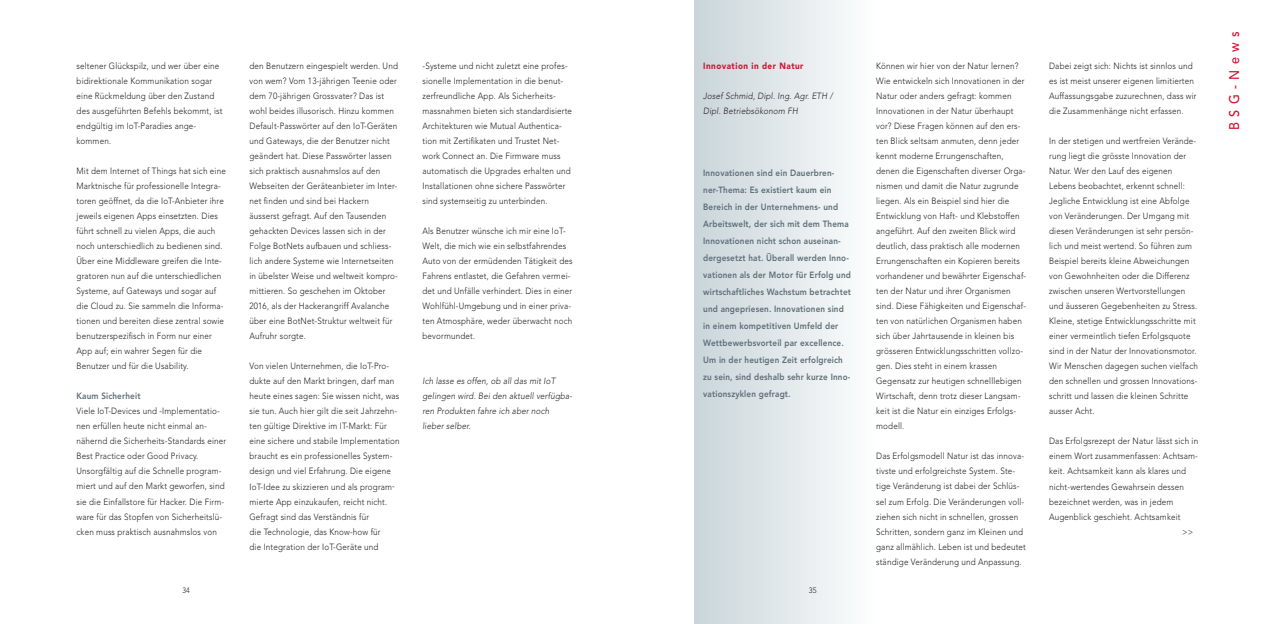
<style>
.page{position:relative;width:1276px;height:624px;background:#fff}
.page>*{position:absolute;margin:0;border:0;box-sizing:border-box;transform-origin:0 0}
.t1{font:500 14px "Avenir";letter-spacing:.43em;color:#d21533;scale:.9 1}
.t2{font:300 9px/15px "Avenir";letter-spacing:.02em;color:#231f20;scale:.9 1}
.t3{font:800 9px/17px "Avenir";letter-spacing:.02em;color:#5d6e77;scale:.9 1}
.t4{font:italic 300 9px/15px "Avenir";letter-spacing:.02em;color:#231f20;scale:.9 1}
.t5{font:900 9px "Avenir";letter-spacing:.06em;color:#d21533;scale:.9 1}
.t6{font:300 7.8px "Avenir";color:#231f20;scale:.9 1}
.t7{font:300 7.8px "Avenir";color:#231f20;scale:.95 1}
</style>
<div class="page">
<div style="left:694px;top:0;width:181px;height:624px;background:linear-gradient(to right,#c9d4da,#fdfefe)"></div>
<p class="t2" style="left:77px;top:59px;width:164px">seltener Glückspilz, und wer über eine bidirektionale Kommunikation sogar eine Rückmeldung über den Zustand des ausgeführten Befehls bekommt, ist endgültig im IoT-Paradies ange&shy;kommen.</p>
<p class="t2" style="left:77px;top:164px;width:167px">Mit dem Internet of Things hat sich eine Marktnische für professionelle Integra&shy;toren geöffnet, da die IoT-Anbieter ihre jeweils eigenen Apps einsetzten. Dies führt schnell zu vielen Apps, die auch noch unterschiedlich zu bedienen sind.<br>Über eine Middleware greifen die Inte&shy;gratoren nun auf die unterschiedlichen Systeme, auf Gateways und sogar auf die Cloud zu. Sie sammeln die Informa&shy;tionen und bereiten diese zentral sowie benutzerspezifisch in Form nur einer App auf; ein wahrer Segen für die Benutzer und für die Usability.</p>
<p class="t3" style="left:77px;top:388px;width:73px">Kaum Sicherheit</p>
<p class="t2" style="left:77px;top:404px;width:168px">Viele IoT-Devices und -Implementatio&shy;nen erfüllen heute nicht einmal an&shy;nähernd die Sicherheits-Standards einer Best Practice oder Good Privacy.<br>Unsorgfältig auf die Schnelle program&shy;miert und auf den Markt geworfen, sind sie die Einfallstore für Hacker. Die Firm&shy;ware für das Stopfen von Sicherheitslü&shy;cken muss praktisch ausnahmslos von</p>
<p class="t6" style="left:182px;top:585px;width:10px">34</p>
<p class="t2" style="left:249px;top:59px;width:166px">den Benutzern eingespielt werden. Und von wem? Vom 13-jährigen Teenie oder dem 70-jährigen Grossvater? Das ist wohl beides illusorisch. Hinzu kommen Default-Passwörter auf den IoT-Geräten und Gateways, die der Benutzer nicht geändert hat. Diese Passwörter lassen sich praktisch ausnahmslos auf den Webseiten der Geräteanbieter im Inter&shy;net finden und sind bei Hackern äusserst gefragt. Auf den Tausenden gehackten Devices lassen sich in der Folge BotNets aufbauen und schliess&shy;lich andere Systeme wie Internetseiten in übelster Weise und weltweit kompro&shy;mittieren. So geschehen im Oktober 2016, als der Hackerangriff Avalanche über eine BotNet-Struktur weltweit für Aufruhr sorgte.</p>
<p class="t2" style="left:249px;top:359px;width:168px">Von vielen Unternehmen, die IoT-Pro&shy;dukte auf den Markt bringen, darf man heute eines sagen: Sie wissen nicht, was sie tun. Auch hier gilt die seit Jahrzehn&shy;ten gültige Direktive im IT-Markt: Für eine sichere und stabile Implementation braucht es ein professionelles System&shy;design und viel Erfahrung. Die eigene IoT-Idee zu skizzieren und als program&shy;mierte App einzukaufen, reicht nicht.<br>Gefragt sind das Verständnis für<br>die Technologie, das Know-how für<br>die Integration der IoT-Geräte und</p>
<p class="t2" style="left:422px;top:59px;width:168px">-Systeme und nicht zuletzt eine profes&shy;sionelle Implementation in die benut&shy;zerfreundliche App. Als Sicherheits&shy;massnahmen bieten sich standardisierte Architekturen wie Mutual Authentica&shy;tion mit Zertifikaten und Trustet Net&shy;work Connect an. Die Firmware muss automatisch die Upgrades erhalten und Installationen ohne sichere Passwörter sind systemseitig zu unterbinden.</p>
<p class="t2" style="left:422px;top:224px;width:168px">Als Benutzer wünsche ich mir eine IoT-Welt, die mich wie ein selbstfahrendes Auto von der ermüdenden Tätigkeit des Fahrens entlastet, die Gefahren vermei&shy;det und Unfälle verhindert. Dies in einer Wohlfühl-Umgebung und in einer priva&shy;ten Atmosphäre, weder überwacht noch bevormundet.</p>
<p class="t4" style="left:422px;top:374px;width:168px">Ich lasse es offen, ob all das mit IoT gelingen wird. Bei den aktuell verfügba&shy;ren Produkten fahre ich aber noch lieber selber.</p>
<p class="t5" style="left:703px;top:61px;width:113px">Innovation in der Natur</p>
<p class="t4" style="left:703px;top:89px;width:145px">Josef Schmid, Dipl. Ing. Agr. ETH /<br>Dipl. Betriebsökonom FH</p>
<p class="t3" style="left:703px;top:165px;width:166px">Innovationen sind ein Dauerbren&shy;ner-Thema: Es existiert kaum ein Bereich in der Unternehmens- und Arbeitswelt, der sich mit dem Thema Innovationen nicht schon auseinan&shy;dergesetzt hat. Überall werden Inno&shy;vationen als der Motor für Erfolg und wirtschaftliches Wachstum betrachtet und angepriesen. Innovationen sind in einem kompetitiven Umfeld der Wettbewerbsvorteil par excellence.<br>Um in der heutigen Zeit erfolgreich zu sein, sind deshalb sehr kurze Inno&shy;vationszyklen gefragt.</p>
<p class="t7" style="left:808px;top:585px;width:10px">35</p>
<p class="t2" style="left:876px;top:59px;width:168px">Können wir hier von der Natur lernen?<br>Wie entwickeln sich Innovationen in der Natur oder anders gefragt: kommen Innovationen in der Natur überhaupt vor? Diese Fragen können auf den ers&shy;ten Blick seltsam anmuten, denn jeder kennt moderne Errungenschaften, denen die Eigenschaften diverser Orga&shy;nismen und damit die Natur zugrunde liegen. Als ein Beispiel sind hier die Entwicklung von Haft- und Klebstoffen angeführt. Auf den zweiten Blick wird deutlich, dass praktisch alle modernen Errungenschaften ein Kopieren bereits vorhandener und bewährter Eigenschaf&shy;ten der Natur und ihrer Organismen sind. Diese Fähigkeiten und Eigenschaf&shy;ten von natürlichen Organismen haben sich über Jahrtausende in kleinen bis grösseren Entwicklungsschritten vollzo&shy;gen. Dies steht in einem krassen Gegensatz zur heutigen schnelllebigen Wirtschaft, denn trotz dieser Langsam&shy;keit ist die Natur ein einziges Erfolgs&shy;modell.</p>
<p class="t2" style="left:876px;top:449px;width:168px">Das Erfolgsmodell Natur ist das innova&shy;tivste und erfolgreichste System. Ste&shy;tige Veränderung ist dabei der Schlüs&shy;sel zum Erfolg. Die Veränderungen voll&shy;ziehen sich nicht in schnellen, grossen Schritten, sondern ganz im Kleinen und ganz allmählich. Leben ist und bedeutet ständige Veränderung und Anpassung.</p>
<p class="t2" style="left:1049px;top:59px;width:165px">Dabei zeigt sich: Nichts ist sinnlos und es ist meist unserer eigenen limitierten Auffassungsgabe zuzurechnen, dass wir die Zusammenhänge nicht erfassen.</p>
<p class="t2" style="left:1049px;top:134px;width:167px">In der stetigen und wertfreien Verände&shy;rung liegt die grösste Innovation der Natur. Wer den Lauf des eigenen Lebens beobachtet, erkennt schnell:<br>Jegliche Entwicklung ist eine Abfolge von Veränderungen. Der Umgang mit diesen Veränderungen ist sehr persön&shy;lich und meist wertend. So führen zum Beispiel bereits kleine Abweichungen von Gewohnheiten oder die Differenz zwischen unseren Wertvorstellungen und äusseren Gegebenheiten zu Stress.<br>Kleine, stetige Entwicklungsschritte mit einer vermeintlich tiefen Erfolgsquote sind in der Natur der Innovationsmotor.<br>Wir Menschen dagegen suchen vielfach den schnellen und grossen Innovations&shy;schritt und lassen die kleinen Schritte ausser Acht.</p>
<p class="t2" style="left:1049px;top:434px;width:167px">Das Erfolgsrezept der Natur lässt sich in</p>
<p class="t2" style="left:1049px;top:449px;width:167px">einem Wort zusammenfassen: Achtsam-</p>
<p class="t2" style="left:1049px;top:464px;width:154px">keit. Achtsamkeit kann als klares und</p>
<p class="t2" style="left:1049px;top:479px;width:151px">nicht-wertendes Gewahrsein dessen</p>
<p class="t2" style="left:1049px;top:494px;width:139px">bezeichnet werden, was in jedem</p>
<p class="t2" style="left:1049px;top:509px;width:147px">Augenblick geschieht. Achtsamkeit</p>
<p class="t2" style="left:1182px;top:524px;width:14px">&gt;&gt;</p>
<h1 class="t1" style="left:1226px;top:130px;width:111px;rotate:-90deg">BSG-News</h1>
</div>
